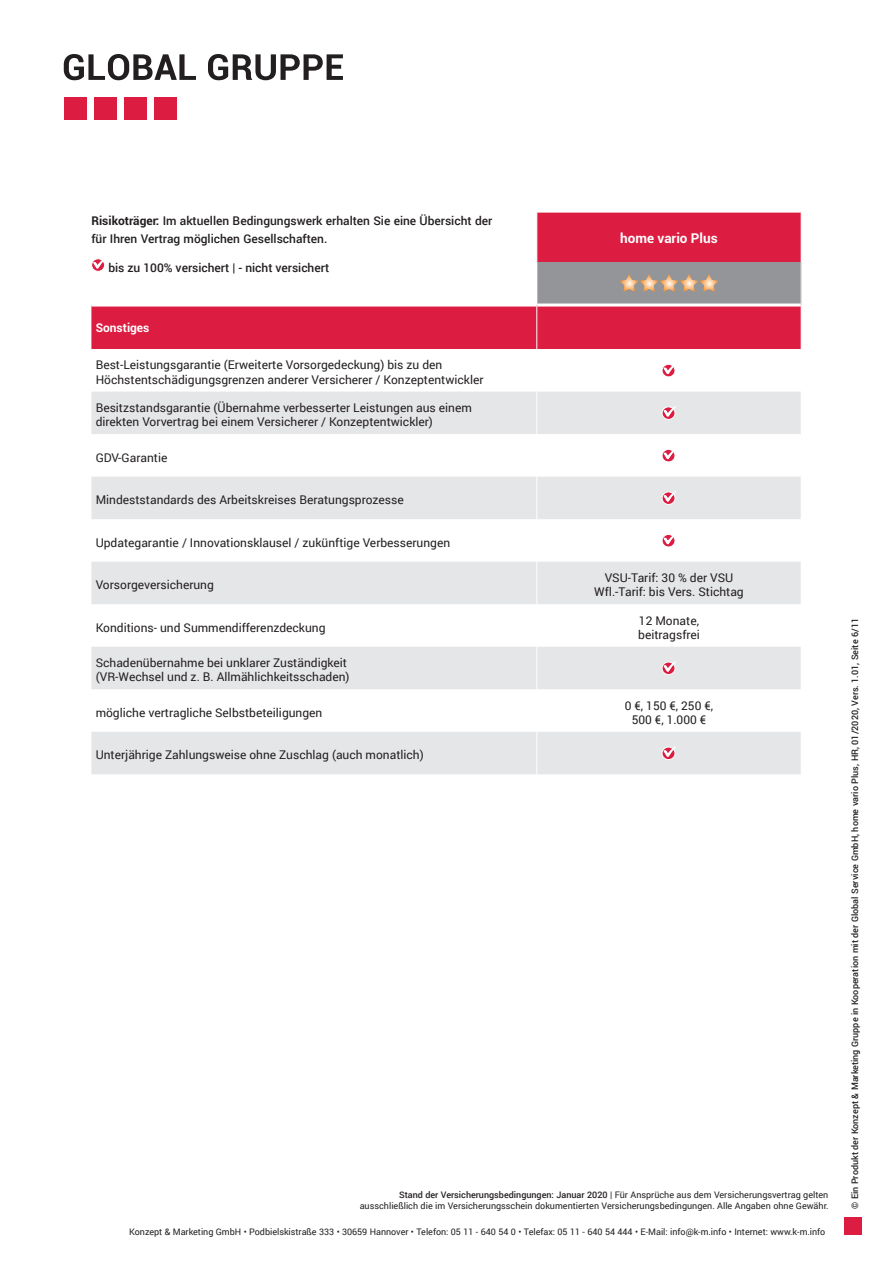
<style>
.page{position:relative;width:893px;height:1263px;background:#fff}
.page>*{position:absolute;margin:0;border:0;box-sizing:border-box;transform-origin:0 0}
.t1{font:700 13.5px "Roboto";color:#fff}
.t2{font:12px/14.4px "Roboto";color:#231f20}
.t3{font:500 12px/18px "Roboto";color:#231f20}
.t4{font:700 12px "Roboto";color:#fff}
.t5{font:9px/10.8px "Roboto";color:#231f20;text-align:right}
.t6{font:500 9px "Roboto";color:#231f20}
.s1{font-weight:700}
.s2{font-weight:500}
</style>
<div class="page">
<div style="left:845px;top:1217px;width:17px;height:17px;background:#dc1c41"></div>
<svg style="left:64px;top:54px;width:132px;height:26px"></svg>
<svg style="left:208px;top:54px;width:135px;height:26px"></svg>
<div style="left:64px;top:97px;width:22px;height:23px;background:#dc1c41"></div>
<div style="left:94px;top:97px;width:23px;height:23px;background:#dc1c41"></div>
<div style="left:124px;top:97px;width:23px;height:23px;background:#dc1c41"></div>
<div style="left:154px;top:97px;width:23px;height:23px;background:#dc1c41"></div>
<svg style="left:91px;top:213px;width:710px;height:136px;fill:#dc1c41"></svg>
<div style="left:537px;top:262px;width:264px;height:43px;background:#939598"></div>
<svg style="left:91px;top:392px;width:710px;height:382px;fill:#e5e6e8"></svg>
<hr style="left:91px;top:304px;width:445px;height:3px;background:#fff">
<hr style="left:537px;top:304px;width:264px;height:3px;background:#fff">
<hr style="left:536px;top:305px;width:1px;height:44px;background:#fff">
<hr style="left:536px;top:392px;width:1px;height:42px;background:#fff">
<hr style="left:536px;top:434px;width:1px;height:43px;background:#fff">
<hr style="left:536px;top:477px;width:1px;height:42px;background:#fff">
<hr style="left:536px;top:519px;width:1px;height:43px;background:#fff">
<hr style="left:536px;top:562px;width:1px;height:42px;background:#fff">
<hr style="left:536px;top:604px;width:1px;height:43px;background:#fff">
<hr style="left:536px;top:647px;width:1px;height:42px;background:#fff">
<hr style="left:536px;top:689px;width:1px;height:43px;background:#fff">
<hr style="left:536px;top:732px;width:1px;height:42px;background:#fff">
<hr style="left:536px;top:213px;width:1px;height:49px;background:#fff">
<hr style="left:536px;top:262px;width:1px;height:43px;background:#fff">
<svg style="left:620px;top:274px;width:98px;height:18px"></svg>
<div style="left:662px;top:364px;width:13px;height:13px;border:1px solid #fff;border-radius:50%"></div>
<svg style="left:664px;top:364px;width:11px;height:10px"></svg>
<div style="left:662px;top:407px;width:13px;height:13px;border:1px solid #fff;border-radius:50%"></div>
<svg style="left:664px;top:406px;width:12px;height:11px"></svg>
<div style="left:662px;top:449px;width:13px;height:13px;border:1px solid #fff;border-radius:50%"></div>
<svg style="left:664px;top:449px;width:12px;height:10px"></svg>
<div style="left:662px;top:492px;width:13px;height:13px;border:1px solid #fff;border-radius:50%"></div>
<svg style="left:664px;top:491px;width:12px;height:11px"></svg>
<div style="left:662px;top:534px;width:13px;height:13px;border:1px solid #fff;border-radius:50%"></div>
<svg style="left:664px;top:534px;width:12px;height:10px"></svg>
<div style="left:662px;top:662px;width:13px;height:13px;border:1px solid #fff;border-radius:50%"></div>
<svg style="left:664px;top:661px;width:12px;height:11px"></svg>
<div style="left:662px;top:747px;width:13px;height:13px;border:1px solid #fff;border-radius:50%"></div>
<svg style="left:664px;top:746px;width:12px;height:11px"></svg>
<p class="t3" style="left:91px;top:211px;width:402px"><span class="s1">Risikoträger:</span> Im aktuellen Bedingungswerk erhalten Sie eine Übersicht der für Ihren Vertrag möglichen Gesellschaften.</p>
<p class="t3" style="left:108px;top:258px;width:222px">bis zu 100% versichert | - nicht versichert</p>
<p class="t1" style="left:620px;top:228px;width:99px">home vario Plus</p>
<p class="t4" style="left:96px;top:320px;width:55px">Sonstiges</p>
<p class="t2" style="left:96px;top:357px;width:389px">Best-Leistungsgarantie (Erweiterte Vorsorgedeckung) bis zu den<br>Höchstentschädigungsgrenzen anderer Versicherer / Konzeptentwickler</p>
<p class="t2" style="left:96px;top:400px;width:378px">Besitzstandsgarantie (Übernahme verbesserter Leistungen aus einem direkten Vorvertrag bei einem Versicherer / Konzeptentwickler)</p>
<p class="t2" style="left:96px;top:450px;width:73px">GDV-Garantie</p>
<p class="t2" style="left:96px;top:492px;width:309px">Mindeststandards des Arbeitskreises Beratungsprozesse</p>
<p class="t2" style="left:96px;top:535px;width:356px">Updategarantie / Innovationsklausel / zukünftige Verbesserungen</p>
<p class="t2" style="left:96px;top:577px;width:120px">Vorsorgeversicherung</p>
<p class="t2" style="left:594px;top:570px;width:151px;text-align:center">VSU-Tarif: 30 % der VSU<br>Wfl.-Tarif: bis Vers. Stichtag</p>
<p class="t2" style="left:96px;top:620px;width:231px">Konditions- und Summendifferenzdeckung</p>
<p class="t2" style="left:638px;top:613px;width:63px">12 Monate, beitragsfrei</p>
<p class="t2" style="left:96px;top:655px;width:255px">Schadenübernahme bei unklarer Zuständigkeit (VR-Wechsel und z. B. Allmählichkeitsschaden)</p>
<p class="t2" style="left:96px;top:705px;width:228px">mögliche vertragliche Selbstbeteiligungen</p>
<p class="t2" style="left:625px;top:698px;width:90px;text-align:center">0 €, 150 €, 250 €,<br>500 €, 1.000 €</p>
<p class="t2" style="left:96px;top:747px;width:330px">Unterjährige Zahlungsweise ohne Zuschlag (auch monatlich)</p>
<p class="t5" style="left:360px;top:1189px;width:470px"><span class="s2">Stand der Versicherungsbedingungen: Januar 2020</span> | Für Ansprüche aus dem Versicherungsvertrag gelten ausschließlich die im Versicherungsschein dokumentierten Versicherungsbedingungen. Alle Angaben ohne Gewähr.</p>
<p class="t5" style="left:129px;top:1226px;width:698px">Konzept &amp; Marketing GmbH • Podbielskistraße 333 • 30659 Hannover • Telefon: 05 11 - 640 54 0 • Telefax: 05 11 - 640 54 444 • E-Mail: info@k-m.info • Internet: www.k-m.info</p>
<p class="t6" style="left:848px;top:1209px;width:592px;rotate:-90deg">© Ein Produkt der Konzept &amp; Marketing Gruppe in Kooperation mit der Global Service GmbH, home vario Plus, HR, 01/2020, Vers. 1.01, Seite 6/11</p>
</div>
